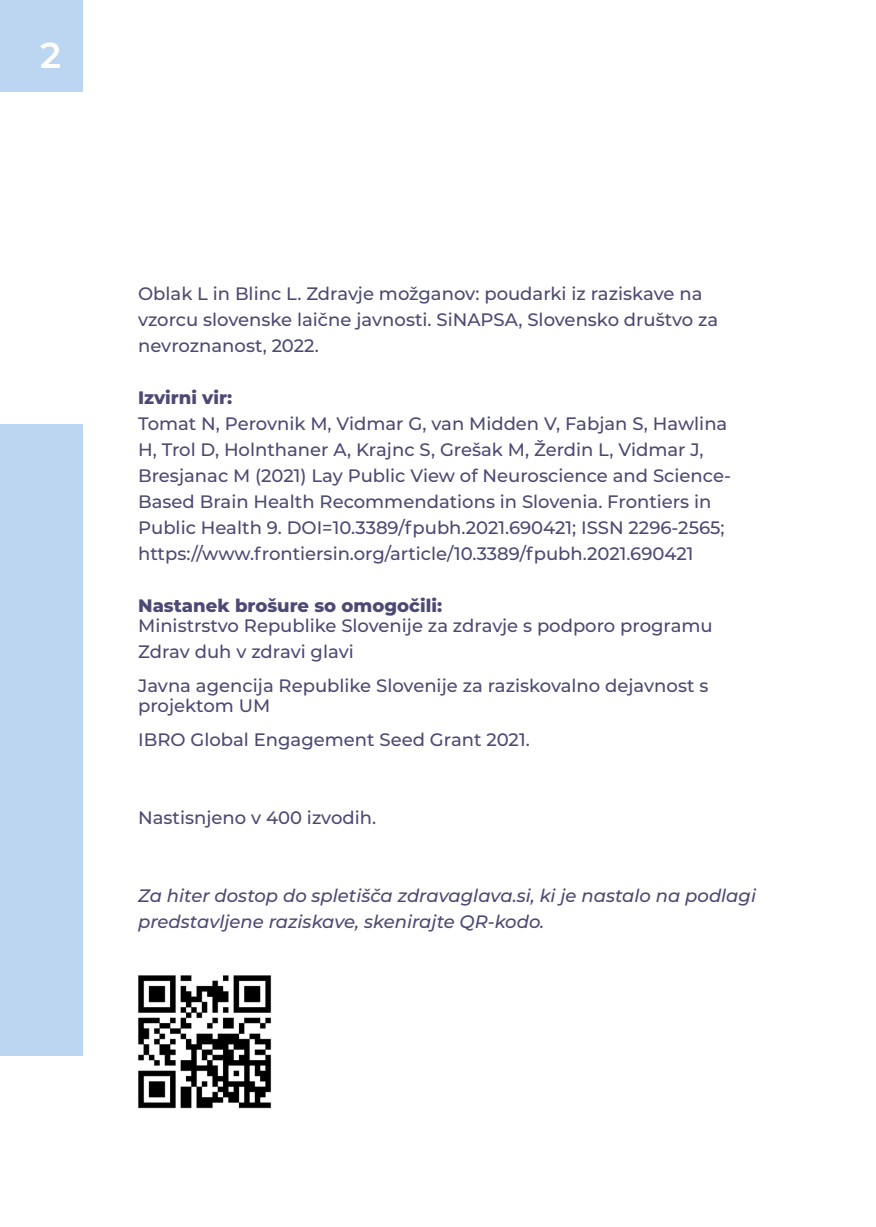
<style>
.page{position:relative;width:876px;height:1227px;background:#fff}
.page>*{position:absolute;margin:0;border:0;box-sizing:border-box;transform-origin:0 0}
.t1{font:600 36px "Montserrat";color:#fff}
.t2{font:500 18px/26px "Montserrat";color:#4c4974}
.t3{font:italic 500 18px/26px "Montserrat";color:#4c4974}
.t4{font:800 18px "Montserrat";color:#4c4974}
</style>
<div class="page">
<div style="left:0;top:424px;width:83px;height:631px;background:#bcd6f1"></div>
<div style="left:0;top:0;width:83px;height:92px;background:#bcd6f1"></div>
<img style="left:138px;top:975px;width:134px;height:134px">
<h1 class="t1" style="left:40px;top:29px;width:22px">2</h1>
<p class="t2" style="left:138px;top:280px;width:581px">Oblak L in Blinc L. Zdravje možganov: poudarki iz raziskave na vzorcu slovenske laične javnosti. SiNAPSA, Slovensko društvo za nevroznanost, 2022.</p>
<p class="t4" style="left:138px;top:385px;width:96px">Izvirni vir:</p>
<p class="t2" style="left:138px;top:410px;width:594px">Tomat N, Perovnik M, Vidmar G, van Midden V, Fabjan S, Hawlina H, Trol D, Holnthaner A, Krajnc S, Grešak M, Žerdin L, Vidmar J, Bresjanac M (2021) Lay Public View of Neuroscience and Science-Based Brain Health Recommendations in Slovenia. Frontiers in Public Health 9. DOI=10.3389/fpubh.2021.690421; ISSN 2296-2565; https://www.frontiersin.org/article/10.3389/fpubh.2021.690421</p>
<p class="t4" style="left:138px;top:593px;width:305px">Nastanek brošure so omogočili:</p>
<p class="t2" style="left:138px;top:612px;width:576px">Ministrstvo Republike Slovenije za zdravje s podporo programu<br>Zdrav duh v zdravi glavi</p>
<p class="t2" style="left:138px;top:675px;width:571px;line-height:20px">Javna agencija Republike Slovenije za raziskovalno dejavnost s projektom UM</p>
<p class="t2" style="left:138px;top:726px;width:393px">IBRO Global Engagement Seed Grant 2021.</p>
<p class="t2" style="left:138px;top:804px;width:239px">Nastisnjeno v 400 izvodih.</p>
<p class="t3" style="left:138px;top:882px;width:619px">Za hiter dostop do spletišča zdravaglava.si, ki je nastalo na podlagi predstavljene raziskave, skenirajte QR-kodo.</p>
</div>
